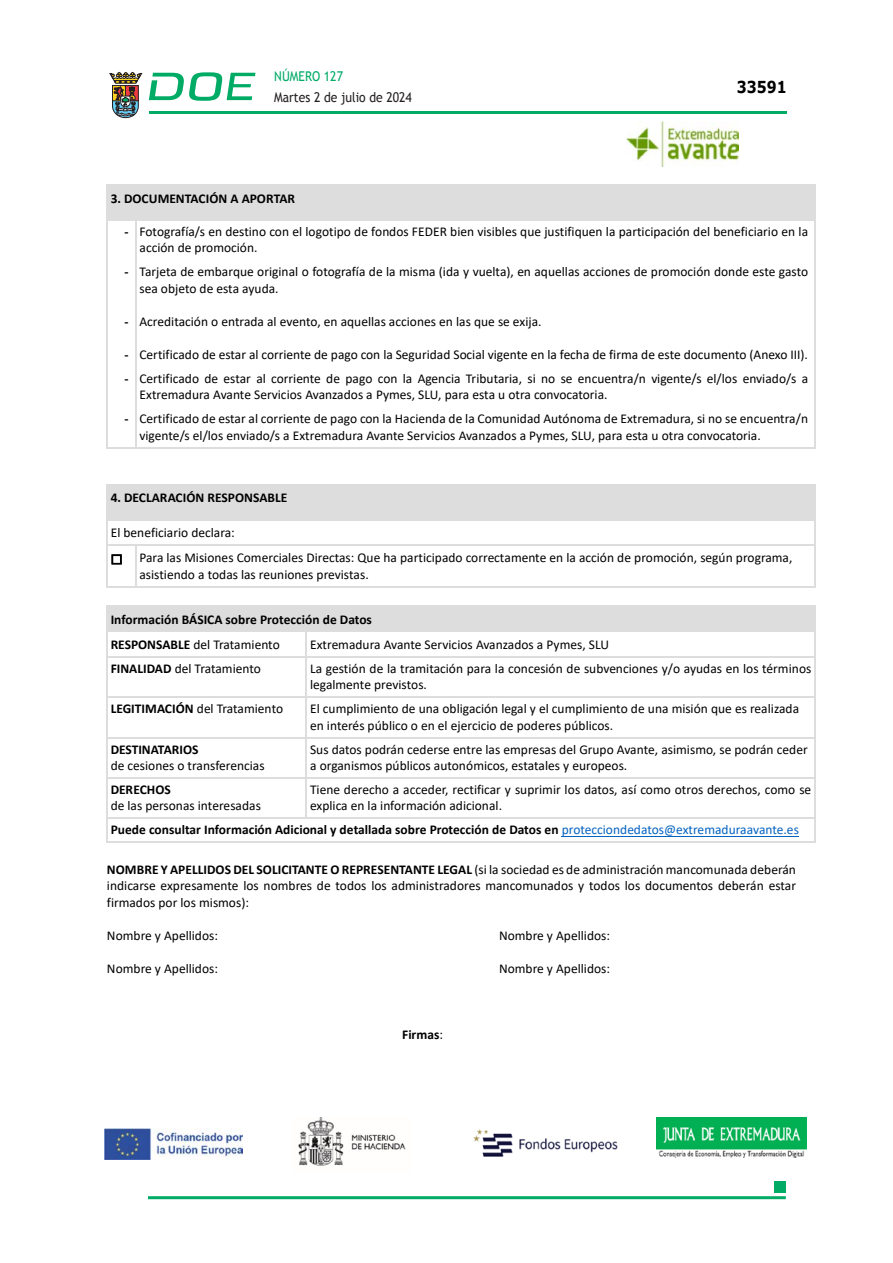
<style>
.page{position:relative;width:893px;height:1263px;background:#fff}
.page>*{position:absolute;margin:0;border:0;box-sizing:border-box;transform-origin:0 0}
.t1{font:700 16.5px "Verdana";color:#000;scale:.85 1}
.t2{font:13.5px/16.5px "Calibri";color:#000}
.t3{font:700 13.5px/25px "Calibri";color:#000}
.t4{font:13.5px "Trebuchet MS";color:#231f20;scale:.9 1}
.t5{font:13.5px "Trebuchet MS";color:#00ab67;scale:.9 1}
.s1{font-weight:700}
.s2{font-weight:400}
.s3{font-weight:400;color:#0563c1}
</style>
<div class="page">
<hr style="left:149px;top:111px;width:638px;height:3px;background:#00ab66">
<svg style="left:109px;top:72px;width:33px;height:46px"></svg>
<svg style="left:149px;top:72px;width:106px;height:29px"></svg>
<hr style="left:148px;top:1196px;width:638px;height:3px;background:#00ab66">
<div style="left:775px;top:1181px;width:11px;height:11px;background:#00ab66"></div>
<img style="left:473px;top:1129px;width:145px;height:28px">
<img style="left:626px;top:121px;width:112px;height:45px">
<img style="left:104px;top:1128px;width:138px;height:31px">
<img style="left:656px;top:1117px;width:151px;height:40px">
<img style="left:298px;top:1117px;width:108px;height:49px">
<div style="left:108px;top:186px;width:706px;height:33px;background:#ddd"></div>
<hr style="left:108px;top:185px;width:706px;height:1px;background:#ddd">
<hr style="left:106px;top:190px;width:2px;height:29px;background:#ddd">
<hr style="left:814px;top:190px;width:2px;height:29px;background:#ddd">
<hr style="left:108px;top:219px;width:27px;height:2px;background:#ddd">
<hr style="left:136px;top:219px;width:678px;height:2px;background:#ddd">
<hr style="left:106px;top:223px;width:2px;height:37px;background:#ddd">
<hr style="left:135px;top:223px;width:1px;height:37px;background:#ddd">
<hr style="left:814px;top:223px;width:2px;height:37px;background:#ddd">
<hr style="left:106px;top:263px;width:2px;height:103px;background:#ddd">
<hr style="left:135px;top:263px;width:1px;height:103px;background:#ddd">
<hr style="left:814px;top:263px;width:2px;height:103px;background:#ddd">
<hr style="left:106px;top:370px;width:2px;height:36px;background:#ddd">
<hr style="left:135px;top:370px;width:1px;height:36px;background:#ddd">
<hr style="left:814px;top:370px;width:2px;height:36px;background:#ddd">
<hr style="left:106px;top:410px;width:2px;height:37px;background:#ddd">
<hr style="left:135px;top:410px;width:1px;height:37px;background:#ddd">
<svg style="left:106px;top:447px;width:30px;height:1px"></svg>
<hr style="left:136px;top:447px;width:678px;height:1px;background:#ddd">
<hr style="left:814px;top:410px;width:2px;height:37px;background:#ddd">
<div style="left:108px;top:486px;width:706px;height:33px;background:#ddd"></div>
<hr style="left:108px;top:484px;width:706px;height:2px;background:#ddd">
<hr style="left:106px;top:489px;width:2px;height:30px;background:#ddd">
<hr style="left:814px;top:489px;width:2px;height:30px;background:#ddd">
<hr style="left:108px;top:519px;width:706px;height:1px;background:#ddd">
<hr style="left:106px;top:524px;width:2px;height:20px;background:#ddd">
<hr style="left:814px;top:524px;width:2px;height:20px;background:#ddd">
<hr style="left:108px;top:544px;width:27px;height:2px;background:#ddd">
<hr style="left:136px;top:544px;width:678px;height:2px;background:#ddd">
<hr style="left:106px;top:549px;width:2px;height:37px;background:#ddd">
<hr style="left:135px;top:549px;width:1px;height:37px;background:#ddd">
<svg style="left:106px;top:586px;width:30px;height:1px"></svg>
<hr style="left:136px;top:586px;width:678px;height:1px;background:#ddd">
<hr style="left:814px;top:549px;width:2px;height:37px;background:#ddd">
<div style="left:111px;top:611px;width:700px;height:16px;background:#ddd"></div>
<hr style="left:108px;top:606px;width:706px;height:1px;background:#ddd">
<hr style="left:108px;top:607px;width:706px;height:4px;background:#ddd">
<hr style="left:107px;top:627px;width:708px;height:4px;background:#ddd">
<hr style="left:106px;top:611px;width:2px;height:20px;background:#ddd">
<hr style="left:814px;top:611px;width:2px;height:20px;background:#ddd">
<hr style="left:108px;top:631px;width:198px;height:1px;background:#ddd">
<hr style="left:307px;top:631px;width:507px;height:1px;background:#ddd">
<hr style="left:106px;top:636px;width:2px;height:20px;background:#ddd">
<hr style="left:814px;top:636px;width:2px;height:20px;background:#ddd">
<hr style="left:108px;top:656px;width:198px;height:1px;background:#ddd">
<svg style="left:306px;top:631px;width:1px;height:29px"></svg>
<hr style="left:307px;top:656px;width:507px;height:1px;background:#ddd">
<hr style="left:106px;top:660px;width:2px;height:36px;background:#ddd">
<hr style="left:306px;top:660px;width:1px;height:36px;background:#ddd">
<hr style="left:814px;top:660px;width:2px;height:36px;background:#ddd">
<hr style="left:108px;top:696px;width:198px;height:2px;background:#ddd">
<hr style="left:307px;top:696px;width:507px;height:2px;background:#ddd">
<hr style="left:106px;top:700px;width:2px;height:37px;background:#ddd">
<hr style="left:306px;top:700px;width:1px;height:37px;background:#ddd">
<hr style="left:814px;top:700px;width:2px;height:37px;background:#ddd">
<hr style="left:108px;top:737px;width:198px;height:1px;background:#ddd">
<hr style="left:307px;top:737px;width:507px;height:1px;background:#ddd">
<hr style="left:106px;top:741px;width:2px;height:36px;background:#ddd">
<hr style="left:306px;top:741px;width:1px;height:36px;background:#ddd">
<hr style="left:814px;top:741px;width:2px;height:36px;background:#ddd">
<hr style="left:108px;top:777px;width:198px;height:1px;background:#ddd">
<hr style="left:307px;top:777px;width:507px;height:1px;background:#ddd">
<hr style="left:106px;top:781px;width:2px;height:36px;background:#ddd">
<hr style="left:306px;top:781px;width:1px;height:36px;background:#ddd">
<hr style="left:814px;top:781px;width:2px;height:36px;background:#ddd">
<hr style="left:562px;top:836px;width:237px;height:1px;background:#0563c1">
<hr style="left:108px;top:817px;width:198px;height:2px;background:#ddd">
<hr style="left:307px;top:817px;width:507px;height:2px;background:#ddd">
<hr style="left:106px;top:821px;width:2px;height:20px;background:#ddd">
<hr style="left:108px;top:841px;width:706px;height:2px;background:#ddd">
<hr style="left:814px;top:821px;width:2px;height:20px;background:#ddd">
<p class="t5" style="left:274px;top:68px;width:78px">NÚMERO 127</p>
<p class="t4" style="left:274px;top:89px;width:154px">Martes 2 de julio de 2024</p>
<p class="t1" style="left:737px;top:76px;width:60px">33591</p>
<p class="t3" style="left:111px;top:186px;width:186px">3. DOCUMENTACIÓN A APORTAR</p>
<p class="t2" style="left:140px;top:223px;width:670px;text-indent:-15px"><span class="s1">-</span> Fotografía/s en destino con el logotipo de fondos FEDER bien visibles que justifiquen la participación del beneficiario en la acción de promoción.</p>
<p class="t3" style="left:124px;top:259px;width:6px">-</p>
<p class="t2" style="left:140px;top:263px;width:670px">Tarjeta de embarque original o fotografía de la misma (ida y vuelta), en aquellas acciones de promoción donde este gasto sea objeto de esta ayuda.</p>
<p class="t2" style="left:140px;top:313px;width:404px">Acreditación o entrada al evento, en aquellas acciones en las que se exija.</p>
<p class="t2" style="left:140px;top:346px;width:670px">Certificado de estar al corriente de pago con la Seguridad Social vigente en la fecha de firma de este documento (Anexo III).</p>
<p class="t2" style="left:140px;top:370px;width:670px;text-indent:-15px"><span class="s1">-</span> Certificado de estar al corriente de pago con la Agencia Tributaria, si no se encuentra/n vigente/s el/los enviado/s a<br>Extremadura Avante Servicios Avanzados a Pymes, SLU, para esta u otra convocatoria.</p>
<p class="t2" style="left:140px;top:410px;width:670px;text-indent:-15px"><span class="s1">-</span> Certificado de estar al corriente de pago con la Hacienda de la Comunidad Autónoma de Extremadura, si no se encuentra/n vigente/s el/los enviado/s a Extremadura Avante Servicios Avanzados a Pymes, SLU, para esta u otra convocatoria.</p>
<p class="t3" style="left:124px;top:309px;width:6px">-</p>
<p class="t3" style="left:124px;top:342px;width:6px">-</p>
<p class="t3" style="left:111px;top:485px;width:178px">4. DECLARACIÓN RESPONSABLE</p>
<p class="t2" style="left:111px;top:519px;width:126px;line-height:27px">El beneficiario declara: ☐</p>
<p class="t2" style="left:140px;top:549px;width:654px">Para las Misiones Comerciales Directas: Que ha participado correctamente en la acción de promoción, según programa, asistiendo a todas las reuniones previstas.</p>
<p class="t3" style="left:111px;top:606px;width:263px">Información BÁSICA sobre Protección de Datos<br>RESPONSABLE <span class="s2">del Tratamiento</span></p>
<p class="t2" style="left:310px;top:636px;width:301px">Extremadura Avante Servicios Avanzados a Pymes, SLU</p>
<p class="t2" style="left:111px;top:660px;width:152px"><span class="s1">FINALIDAD</span> del Tratamiento</p>
<p class="t2" style="left:310px;top:660px;width:503px">La gestión de la tramitación para la concesión de subvenciones y/o ayudas en los términos legalmente previstos.</p>
<p class="t2" style="left:111px;top:700px;width:174px"><span class="s1">LEGITIMACIÓN</span> del Tratamiento</p>
<p class="t2" style="left:310px;top:700px;width:491px">El cumplimiento de una obligación legal y el cumplimiento de una misión que es realizada en interés público o en el ejercicio de poderes públicos.</p>
<p class="t2" style="left:111px;top:740px;width:156px"><span class="s1">DESTINATARIOS<br></span>de cesiones o transferencias</p>
<p class="t2" style="left:310px;top:740px;width:499px">Sus datos podrán cederse entre las empresas del Grupo Avante, asimismo, se podrán ceder a organismos públicos autonómicos, estatales y europeos.</p>
<p class="t2" style="left:111px;top:781px;width:152px"><span class="s1">DERECHOS<br></span>de las personas interesadas</p>
<p class="t2" style="left:310px;top:781px;width:503px">Tiene derecho a acceder, rectificar y suprimir los datos, así como otros derechos, como se explica en la información adicional.</p>
<p class="t3" style="left:111px;top:817px;width:690px">Puede consultar Información Adicional y detallada sobre Protección de Datos en <span class="s3">protecciondedatos@extremaduraavante.es</span></p>
<p class="t2" style="left:107px;top:861px;width:691px;text-align:justify"><span class="s1">NOMBRE Y APELLIDOS DEL SOLICITANTE O REPRESENTANTE LEGAL</span> (si la sociedad es de administración mancomunada deberán indicarse expresamente los nombres de todos los administradores mancomunados y todos los documentos deberán estar firmados por los mismos):</p>
<p class="t2" style="left:107px;top:927px;width:112px">Nombre y Apellidos:</p>
<p class="t2" style="left:499px;top:927px;width:113px">Nombre y Apellidos:</p>
<p class="t2" style="left:107px;top:960px;width:112px">Nombre y Apellidos:</p>
<p class="t2" style="left:499px;top:960px;width:113px">Nombre y Apellidos:</p>
<p class="t3" style="left:402px;top:1021px;width:42px">Firmas<span class="s2">:</span></p>
</div>
